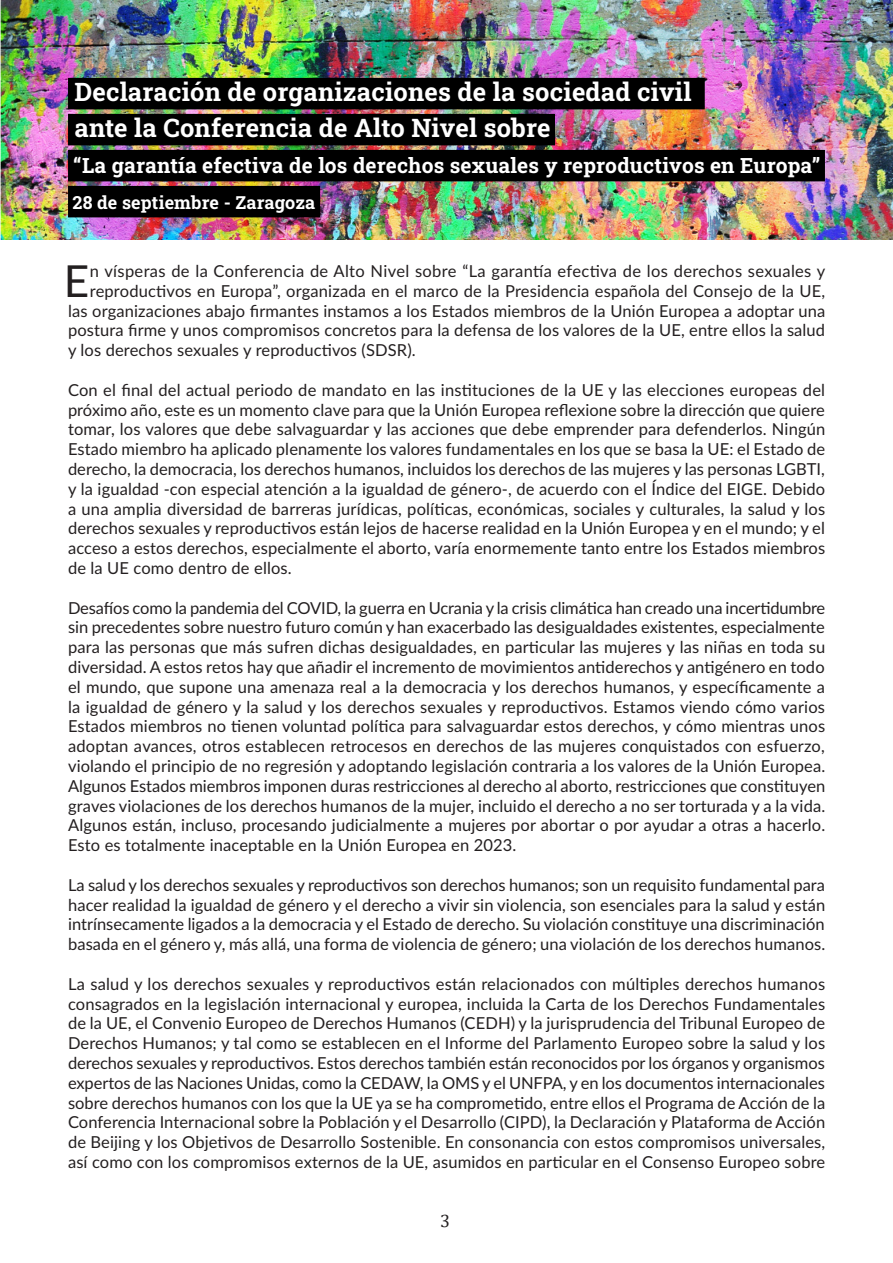
<style>
.page{position:relative;width:893px;height:1263px;background:#fff}
.page>*{position:absolute;margin:0;border:0;box-sizing:border-box;transform-origin:0 0}
.t1{font:44.1px "Lato";color:#231f20}
.t2{font:25.5px/36px "Roboto Slab";letter-spacing:.005em;color:#fff}
.t3{font:21px "Roboto Slab";letter-spacing:.005em;color:#fff}
.t4{font:18px "Roboto Slab";letter-spacing:.005em;color:#fff}
.t5{font:18px "Cambria";color:#231f20}
.t6{font:16.5px/19.8px "Lato";letter-spacing:.01em;color:#231f20;text-align:justify}
</style>
<div class="page">
<img style="left:0;top:0;width:893px;height:239px">
<div style="left:68px;top:78px;width:637px;height:31px;background:#000"></div>
<div style="left:68px;top:114px;width:487px;height:31px;background:#000"></div>
<div style="left:68px;top:150px;width:757px;height:31px;background:#000"></div>
<div style="left:68px;top:186px;width:252px;height:31px;background:#000"></div>
<h2 class="t2" style="left:74px;top:76px;width:618px">Declaración de organizaciones de la sociedad civil ante la Conferencia de Alto Nivel sobre</h2>
<p class="t3" style="left:73px;top:157px;width:749px">“La garantía efectiva de los derechos sexuales y reproductivos en Europa”</p>
<p class="t4" style="left:73px;top:195px;width:244px">28 de septiembre - Zaragoza</p>
<h1 class="t1" style="left:64px;top:249px;width:27px">E</h1>
<p class="t6" style="left:90px;top:260px;width:737px">n vísperas de la Conferencia de Alto Nivel sobre “La garantía efectiva de los derechos sexuales y</p>
<p class="t6" style="left:90px;top:280px;width:737px">reproductivos en Europa”, organizada en el marco de la Presidencia española del Consejo de la UE,</p>
<p class="t6" style="left:68px;top:300px;width:759px">las organizaciones abajo firmantes instamos a los Estados miembros de la Unión Europea a adoptar una</p>
<p class="t6" style="left:68px;top:320px;width:759px">postura firme y unos compromisos concretos para la defensa de los valores de la UE, entre ellos la salud</p>
<p class="t6" style="left:68px;top:340px;width:349px">y los derechos sexuales y reproductivos (SDSR).</p>
<p class="t6" style="left:68px;top:379px;width:759px">Con el final del actual periodo de mandato en las instituciones de la UE y las elecciones europeas del próximo año, este es un momento clave para que la Unión Europea reflexione sobre la dirección que quiere tomar, los valores que debe salvaguardar y las acciones que debe emprender para defenderlos. Ningún Estado miembro ha aplicado plenamente los valores fundamentales en los que se basa la UE: el Estado de derecho, la democracia, los derechos humanos, incluidos los derechos de las mujeres y las personas LGBTI, y la igualdad -con especial atención a la igualdad de género-, de acuerdo con el Índice del EIGE. Debido a una amplia diversidad de barreras jurídicas, políticas, económicas, sociales y culturales, la salud y los derechos sexuales y reproductivos están lejos de hacerse realidad en la Unión Europea y en el mundo; y el acceso a estos derechos, especialmente el aborto, varía enormemente tanto entre los Estados miembros de la UE como dentro de ellos.</p>
<p class="t6" style="left:68px;top:597px;width:759px">Desafíos como la pandemia del COVID, la guerra en Ucrania y la crisis climática han creado una incertidumbre sin precedentes sobre nuestro futuro común y han exacerbado las desigualdades existentes, especialmente para las personas que más sufren dichas desigualdades, en particular las mujeres y las niñas en toda su diversidad. A estos retos hay que añadir el incremento de movimientos antiderechos y antigénero en todo el mundo, que supone una amenaza real a la democracia y los derechos humanos, y específicamente a la igualdad de género y la salud y los derechos sexuales y reproductivos. Estamos viendo cómo varios Estados miembros no tienen voluntad política para salvaguardar estos derechos, y cómo mientras unos adoptan avances, otros establecen retrocesos en derechos de las mujeres conquistados con esfuerzo, violando el principio de no regresión y adoptando legislación contraria a los valores de la Unión Europea.<br>Algunos Estados miembros imponen duras restricciones al derecho al aborto, restricciones que constituyen graves violaciones de los derechos humanos de la mujer, incluido el derecho a no ser torturada y a la vida.<br>Algunos están, incluso, procesando judicialmente a mujeres por abortar o por ayudar a otras a hacerlo.<br>Esto es totalmente inaceptable en la Unión Europea en 2023.</p>
<p class="t6" style="left:68px;top:874px;width:759px">La salud y los derechos sexuales y reproductivos son derechos humanos; son un requisito fundamental para hacer realidad la igualdad de género y el derecho a vivir sin violencia, son esenciales para la salud y están intrínsecamente ligados a la democracia y el Estado de derecho. Su violación constituye una discriminación basada en el género y, más allá, una forma de violencia de género; una violación de los derechos humanos.</p>
<p class="t6" style="left:68px;top:973px;width:759px">La salud y los derechos sexuales y reproductivos están relacionados con múltiples derechos humanos consagrados en la legislación internacional y europea, incluida la Carta de los Derechos Fundamentales de la UE, el Convenio Europeo de Derechos Humanos (CEDH) y la jurisprudencia del Tribunal Europeo de Derechos Humanos; y tal como se establecen en el Informe del Parlamento Europeo sobre la salud y los derechos sexuales y reproductivos. Estos derechos también están reconocidos por los órganos y organismos expertos de las Naciones Unidas, como la CEDAW, la OMS y el UNFPA, y en los documentos internacionales sobre derechos humanos con los que la UE ya se ha comprometido, entre ellos el Programa de Acción de la Conferencia Internacional sobre la Población y el Desarrollo (CIPD), la Declaración y Plataforma de Acción de Beijing y los Objetivos de Desarrollo Sostenible. En consonancia con estos compromisos universales, así como con los compromisos externos de la UE, asumidos en particular en el Consenso Europeo sobre</p>
<p class="t5" style="left:440px;top:1210px;width:11px">3</p>
</div>
